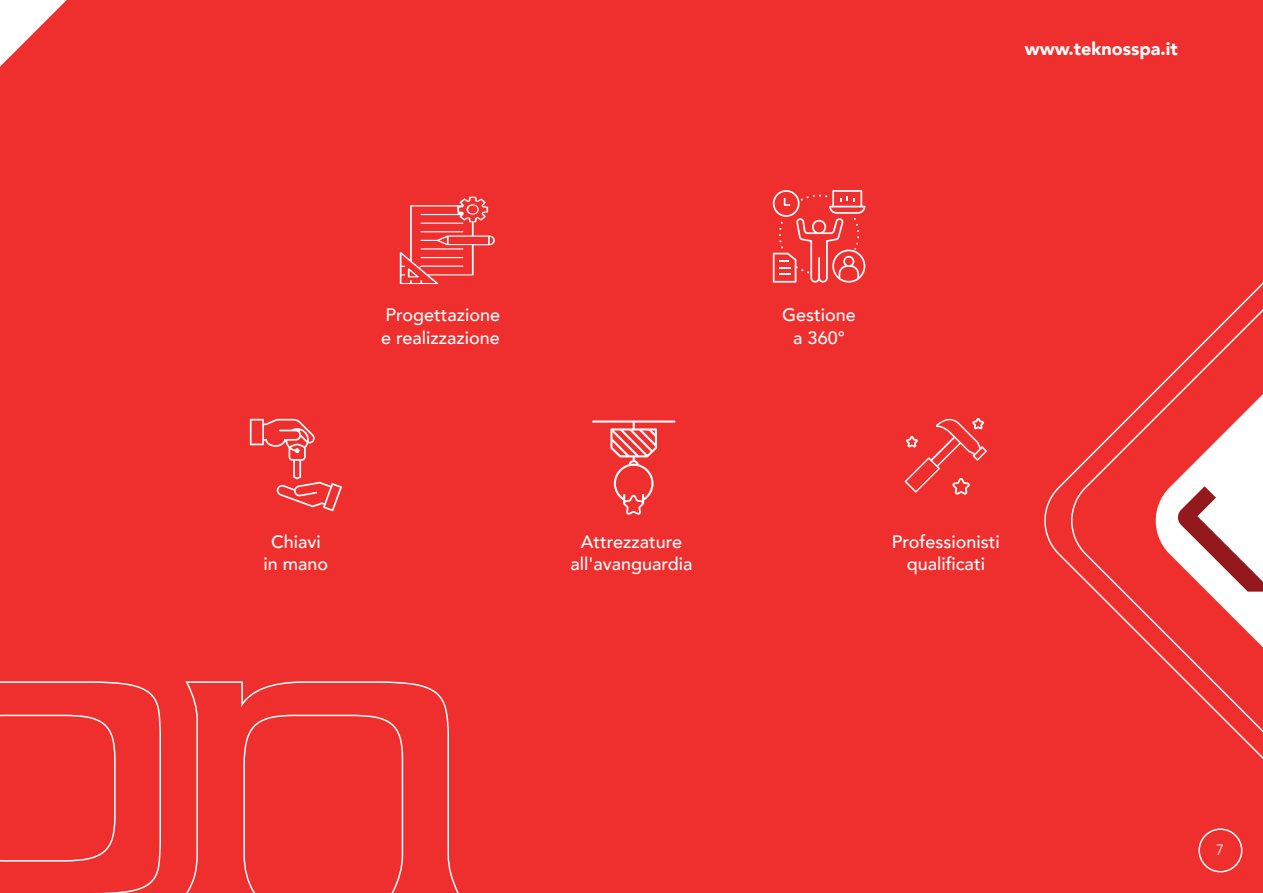
<style>
.page{position:relative;width:1263px;height:893px;background:#fff}
.page>*{position:absolute;margin:0;border:0;box-sizing:border-box;transform-origin:0 0}
.t1{font:500 18px/23px "Avenir";color:#fff;text-align:center}
.t2{font:900 18px "Avenir";color:#fff}
.t3{font:300 15px "Avenir";color:#fff}
</style>
<div class="page">
<div style="left:0;top:0;width:341px;height:893px;background:#ee2f2d"></div>
<div style="left:341px;top:0;width:311px;height:893px;background:#ee2f2d"></div>
<div style="left:652px;top:0;width:611px;height:893px;background:#ee2f2d"></div>
<div style="left:1198px;top:828px;width:44px;height:44px;border:2px solid #fff;border-radius:21px"></div>
<svg style="left:1177px;top:486px;width:86px;height:106px"></svg>
<svg style="left:773px;top:190px;width:92px;height:93px;background:#f05251"></svg>
<svg style="left:400px;top:197px;width:95px;height:87px;background:#f04c4a"></svg>
<svg style="left:250px;top:419px;width:92px;height:92px;background:#ef4644"></svg>
<svg style="left:904px;top:404px;width:83px;height:92px;background:#ef403e"></svg>
<svg style="left:592px;top:420px;width:83px;height:97px;background:#f04b4a"></svg>
<div style="left:0;top:681px;width:161px;height:212px;background:#ee2f2d"></div>
<div style="left:185px;top:681px;width:274px;height:212px;background:#ee2f2d"></div>
<p class="t2" style="left:1025px;top:33px;width:154px">www.teknosspa.it</p>
<p class="t1" style="left:381px;top:303px;width:121px;text-align:left">Progettazione e realizzazione</p>
<p class="t1" style="left:782px;top:303px;width:75px">Gestione a 360°</p>
<p class="t1" style="left:264px;top:529px;width:66px">Chiavi in mano</p>
<p class="t1" style="left:892px;top:529px;width:109px">Professionisti qualificati</p>
<p class="t1" style="left:570px;top:529px;width:124px">Attrezzature all'avanguardia</p>
<p class="t3" style="left:1216px;top:841px;width:9px">7</p>
</div>
